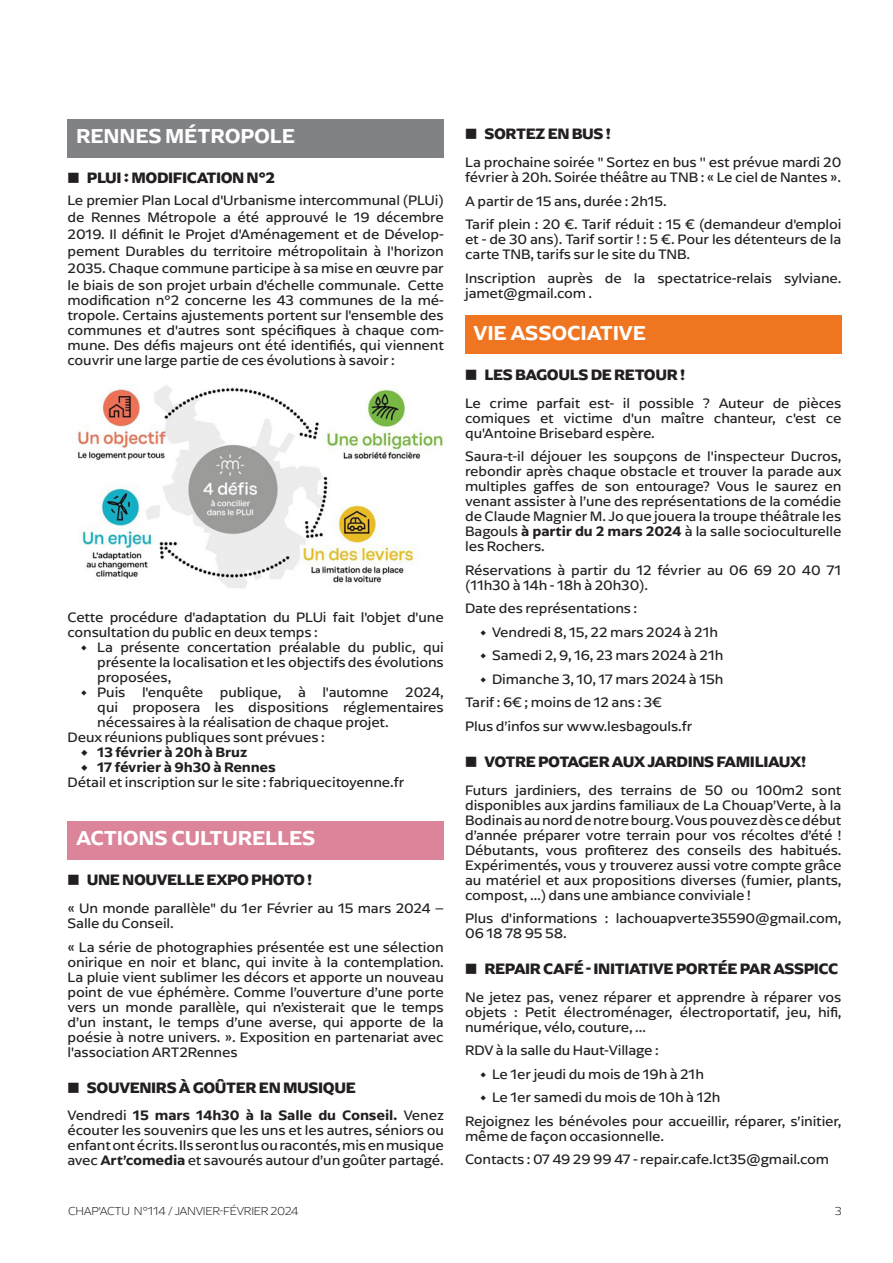
<style>
.page{position:relative;width:893px;height:1263px;background:#fff}
.page>*{position:absolute;margin:0;border:0;box-sizing:border-box;transform-origin:0 0}
.RUBRIQUE__LE_SAVIEZ-VOUS{font:600 21px "Arpona Sans";letter-spacing:-.01em;color:#fff}
.t1{font:700 15.75px "Arpona Sans";letter-spacing:-.025em;color:#231f20}
.TEXTE_NORMAL{font:14.25px/15px "Arpona Sans";letter-spacing:-.01em;color:#231f20;text-align:justify}
.TITRE_ARTICLE{font:14.25px/17.1px "Arpona Sans";letter-spacing:-.01em;color:#231f20;text-align:justify}
.t2{font:600 14.25px "Arpona Sans";letter-spacing:-.01em;color:#231f20}
.t3{font:200 12px "Arpona Sans";letter-spacing:-.025em;color:#231f20}
.s1{font-weight:600}
</style>
<div class="page">
<div style="left:68px;top:119px;width:376px;height:38px;background:#808285"></div>
<div style="left:68px;top:821px;width:376px;height:38px;background:#dc859a"></div>
<div style="left:465px;top:316px;width:376px;height:38px;background:#f07520"></div>
<img style="left:77px;top:385px;width:367px;height:204px">
<p class="RUBRIQUE__LE_SAVIEZ-VOUS" style="left:76px;top:122px;width:220px">RENNES MÉTROPOLE</p>
<p class="t1" style="left:68px;top:168px;width:209px"><span class="s1">■</span> PLUI : MODIFICATION N°2</p>
<p class="TITRE_ARTICLE" style="left:68px;top:191px;width:378px">Le premier Plan Local d'Urbanisme intercommunal (PLUi) de Rennes Métropole a été approuvé le 19 décembre 2019. Il définit le Projet d'Aménagement et de Dévelop&shy;pement Durables du territoire métropolitain à l'horizon 2035. Chaque commune participe à sa mise en œuvre par le biais de son projet urbain d'échelle communale. Cette</p>
<p class="TITRE_ARTICLE" style="left:68px;top:293px;width:378px;line-height:15px">modification n°2 concerne les 43 communes de la mé&shy;tropole. Certains ajustements portent sur l'ensemble des communes et d'autres sont spécifiques à chaque com&shy;mune. Des défis majeurs ont été identifiés, qui viennent couvrir une large partie de ces évolutions à savoir :</p>
<p class="TEXTE_NORMAL" style="left:68px;top:610px;width:378px">Cette procédure d'adaptation du PLUi fait l'objet d'une consultation du public en deux temps :</p>
<p class="TEXTE_NORMAL" style="left:97px;top:640px;width:348px;text-indent:-17px">• La présente concertation préalable du public, qui présente la localisation et les objectifs des évolutions proposées,</p>
<p class="TEXTE_NORMAL" style="left:97px;top:685px;width:348px;text-indent:-17px">• Puis l'enquête publique, à l'automne 2024, qui proposera les dispositions réglementaires nécessaires à la réalisation de chaque projet.</p>
<p class="TEXTE_NORMAL" style="left:68px;top:730px;width:259px">Deux réunions publiques sont prévues :</p>
<p class="t2" style="left:80px;top:743px;width:169px">• 13 février à 20h à Bruz</p>
<p class="t2" style="left:80px;top:758px;width:197px">• 17 février à 9h30 à Rennes</p>
<p class="TEXTE_NORMAL" style="left:68px;top:775px;width:338px">Détail et inscription sur le site : fabriquecitoyenne.fr</p>
<p class="RUBRIQUE__LE_SAVIEZ-VOUS" style="left:76px;top:824px;width:241px">ACTIONS CULTURELLES</p>
<p class="t1" style="left:68px;top:870px;width:246px"><span class="s1">■</span> UNE NOUVELLE EXPO PHOTO !</p>
<p class="TEXTE_NORMAL" style="left:68px;top:900px;width:378px">« Un monde parallèle" du 1er Février au 15 mars 2024 –<br>Salle du Conseil.</p>
<p class="TEXTE_NORMAL" style="left:68px;top:939px;width:378px">« La série de photographies présentée est une sélection onirique en noir et blanc, qui invite à la contemplation.<br>La pluie vient sublimer les décors et apporte un nouveau point de vue éphémère. Comme l’ouverture d’une porte vers un monde parallèle, qui n’existerait que le temps d’un instant, le temps d’une averse, qui apporte de la poésie à notre univers. ». Exposition en partenariat avec l'association ART2Rennes</p>
<p class="t1" style="left:68px;top:1077px;width:290px"><span class="s1">■</span> SOUVENIRS À GOÛTER EN MUSIQUE</p>
<p class="TEXTE_NORMAL" style="left:68px;top:1108px;width:378px">Vendredi <span class="s1">15 mars 14h30 à la Salle du Conseil.</span> Venez écouter les souvenirs que les uns et les autres, séniors ou enfant ont écrits. Ils seront lus ou racontés, mis en musique avec <span class="s1">Art’comedia</span> et savourés autour d’un goûter partagé.</p>
<p class="t1" style="left:465px;top:124px;width:147px"><span class="s1">■</span> SORTEZ EN BUS !</p>
<p class="TEXTE_NORMAL" style="left:465px;top:154px;width:378px">La prochaine soirée '' Sortez en bus '' est prévue mardi 20 février à 20h. Soirée théâtre au TNB : « Le ciel de Nantes ».</p>
<p class="TEXTE_NORMAL" style="left:465px;top:193px;width:203px">A partir de 15 ans, durée : 2h15.</p>
<p class="TEXTE_NORMAL" style="left:465px;top:216px;width:378px">Tarif plein : 20 €. Tarif réduit : 15 € (demandeur d'emploi et - de 30 ans). Tarif sortir ! : 5 €. Pour les détenteurs de la carte TNB, tarifs sur le site du TNB.</p>
<p class="TEXTE_NORMAL" style="left:465px;top:270px;width:378px">Inscription auprès de la spectatrice-relais sylviane. jamet@gmail.com .</p>
<p class="RUBRIQUE__LE_SAVIEZ-VOUS" style="left:474px;top:319px;width:174px">VIE ASSOCIATIVE</p>
<p class="t1" style="left:465px;top:365px;width:221px"><span class="s1">■</span> LES BAGOULS DE RETOUR !</p>
<p class="TEXTE_NORMAL" style="left:465px;top:395px;width:378px">Le crime parfait est- il possible ? Auteur de pièces comiques et victime d'un maître chanteur, c'est ce qu'Antoine Brisebard espère.</p>
<p class="TEXTE_NORMAL" style="left:465px;top:449px;width:378px">Saura-t-il déjouer les soupçons de l'inspecteur Ducros, rebondir après chaque obstacle et trouver la parade aux multiples gaffes de son entourage? Vous le saurez en venant assister à l’une des représentations de la comédie de Claude Magnier M. Jo que jouera la troupe théâtrale les Bagouls <span class="s1">à partir du 2 mars 2024</span> à la salle socioculturelle les Rochers.</p>
<p class="TEXTE_NORMAL" style="left:465px;top:562px;width:378px">Réservations à partir du 12 février au 06 69 20 40 71 (11h30 à 14h - 18h à 20h30).</p>
<p class="TEXTE_NORMAL" style="left:465px;top:601px;width:174px">Date des représentations :</p>
<p class="TEXTE_NORMAL" style="left:479px;top:624px;width:240px">• Vendredi 8, 15, 22 mars 2024 à 21h</p>
<p class="TEXTE_NORMAL" style="left:479px;top:648px;width:245px">• Samedi 2, 9, 16, 23 mars 2024 à 21h</p>
<p class="TEXTE_NORMAL" style="left:479px;top:671px;width:245px">• Dimanche 3, 10, 17 mars 2024 à 15h</p>
<p class="TEXTE_NORMAL" style="left:465px;top:695px;width:198px">Tarif : 6€ ; moins de 12 ans : 3€</p>
<p class="TEXTE_NORMAL" style="left:465px;top:718px;width:229px">Plus d’infos sur www.lesbagouls.fr</p>
<p class="t1" style="left:465px;top:751px;width:343px"><span class="s1">■</span> VOTRE POTAGER AUX JARDINS FAMILIAUX!</p>
<p class="TEXTE_NORMAL" style="left:465px;top:782px;width:378px">Futurs jardiniers, des terrains de 50 ou 100m2 sont disponibles aux jardins familiaux de La Chouap’Verte, à la Bodinais au nord de notre bourg. Vous pouvez dès ce début d’année préparer votre terrain pour vos récoltes d’été !<br>Débutants, vous profiterez des conseils des habitués.<br>Expérimentés, vous y trouverez aussi votre compte grâce au matériel et aux propositions diverses (fumier, plants, compost, …) dans une ambiance conviviale !</p>
<p class="TEXTE_NORMAL" style="left:465px;top:910px;width:378px">Plus d'informations : lachouapverte35590@gmail.com,<br>06 18 78 95 58.</p>
<p class="t1" style="left:465px;top:958px;width:375px"><span class="s1">■</span> REPAIR CAFÉ - INITIATIVE PORTÉE PAR ASSPICC</p>
<p class="TEXTE_NORMAL" style="left:465px;top:989px;width:378px">Ne jetez pas, venez réparer et apprendre à réparer vos objets : Petit électroménager, électroportatif, jeu, hifi, numérique, vélo, couture, …</p>
<p class="TEXTE_NORMAL" style="left:465px;top:1042px;width:195px">RDV à la salle du Haut-Village :</p>
<p class="TEXTE_NORMAL" style="left:479px;top:1066px;width:226px">• Le 1er jeudi du mois de 19h à 21h</p>
<p class="TEXTE_NORMAL" style="left:479px;top:1089px;width:243px">• Le 1er samedi du mois de 10h à 12h</p>
<p class="TEXTE_NORMAL" style="left:465px;top:1113px;width:378px">Rejoignez les bénévoles pour accueillir, réparer, s’initier, même de façon occasionnelle.</p>
<p class="TEXTE_NORMAL" style="left:465px;top:1151px;width:365px">Contacts : 07 49 29 99 47 - repair.cafe.lct35@gmail.com</p>
<p class="t3" style="left:68px;top:1204px;width:232px">CHAP'ACTU N°114 / JANVIER-FÉVRIER 2024</p>
<p class="t3" style="left:835px;top:1204px;width:9px">3</p>
</div>
